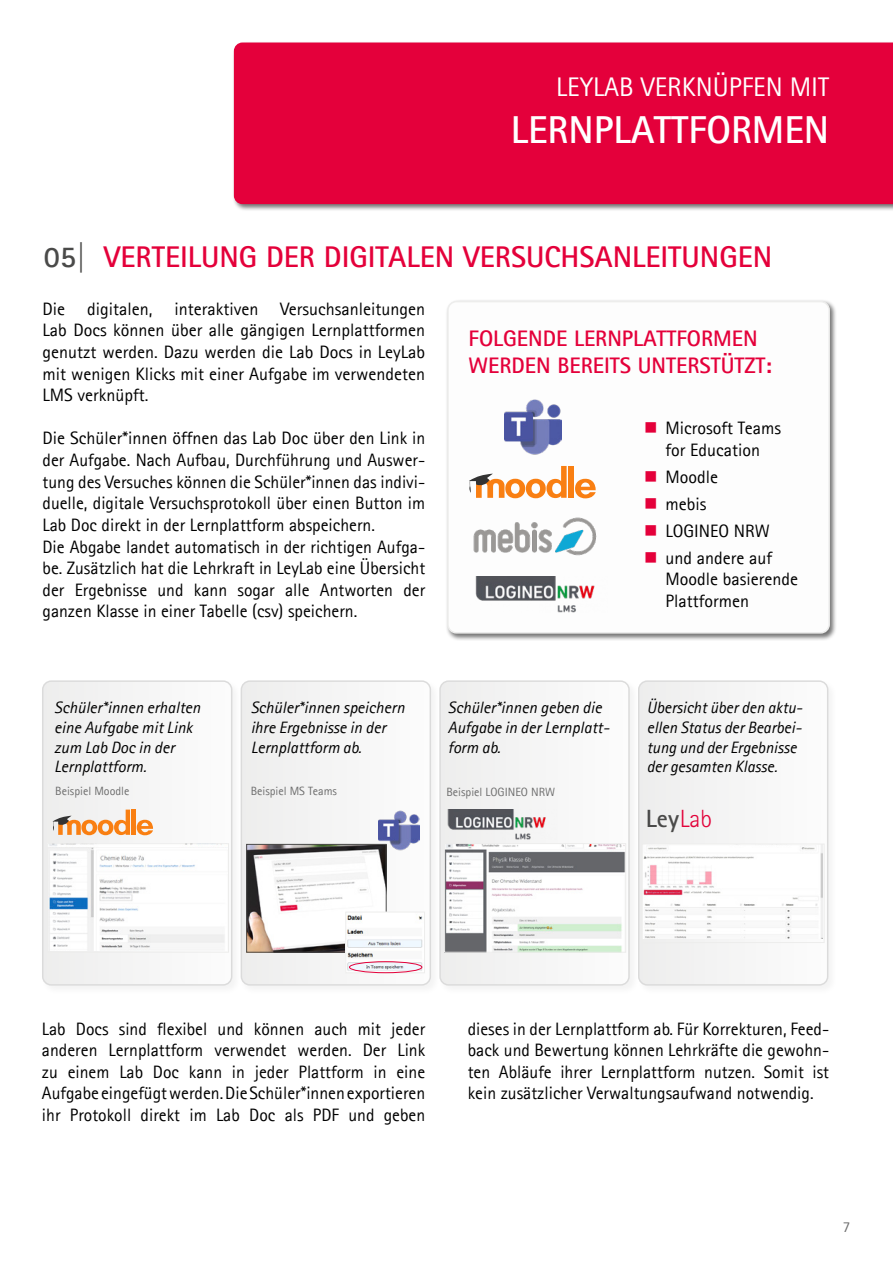
<style>
.page{position:relative;width:893px;height:1263px;background:#fff}
.page>*{position:absolute;margin:0;border:0;box-sizing:border-box;transform-origin:0 0}
.t1{font:700 39px "Agfa Rotis Sans Serif";color:#fff}
.t2{font:700 30px "Agfa Rotis Sans Serif";color:#e4003a}
.t3{font:27px "Agfa Rotis Sans Serif";color:#fff}
.t4{font:700 24.9px "Agfa Rotis Sans Serif";color:#4a4a49}
.t5{font:700 22.5px/27px "Agfa Rotis Sans Serif";color:#e4003a}
.t6{font:18px/21.6px "Agfa Rotis Sans Serif";color:#000;text-align:justify}
.t7{font:italic 16.5px/19.8px "Agfa Rotis Sans Serif";color:#000}
.t8{font:15px "Agfa Rotis Sans Serif";color:#6e6e6e}
.t9{font:12px "Agfa Rotis Sans Serif";color:#6e6e6e}
.s1{color:#4a4a49}
.s2{color:#e4003a}
.s3{font-weight:300;color:#e2023a}
</style>
<div class="page">
<div style="left:232px;top:41px;width:661px;height:170px;background:#000;opacity:.55"></div>
<div style="left:234px;top:43px;width:659px;height:161px;background:#e4003b"></div>
<div style="left:445px;top:299px;width:393px;height:342px;background:#000;opacity:.55"></div>
<div style="left:448px;top:302px;width:381px;height:331px;background:#fdfdfd;border-radius:9px"></div>
<div style="left:447px;top:301px;width:383px;height:333px;border:2px solid #ededec;border-radius:9px"></div>
<div style="left:636px;top:678px;width:202px;height:317px;background:#000;opacity:.25"></div>
<div style="left:639px;top:681px;width:189px;height:304px;background:#f5f5f5;border-radius:9px"></div>
<div style="left:638px;top:680px;width:190px;height:306px;border:2px solid #4a4a49;border-radius:9px"></div>
<div style="left:437px;top:678px;width:203px;height:317px;background:#000;opacity:.25"></div>
<div style="left:440px;top:681px;width:189px;height:304px;background:#f5f5f5;border-radius:9px"></div>
<div style="left:439px;top:680px;width:191px;height:306px;border:2px solid #4a4a49;border-radius:9px"></div>
<div style="left:239px;top:678px;width:202px;height:317px;background:#000;opacity:.25"></div>
<div style="left:241px;top:681px;width:189px;height:304px;background:#f5f5f4;border-radius:9px"></div>
<div style="left:241px;top:680px;width:190px;height:306px;border:2px solid #4a4a49;border-radius:9px"></div>
<img style="left:474px;top:518px;width:123px;height:37px">
<img style="left:475px;top:576px;width:120px;height:37px">
<div style="left:568px;top:466px;width:6px;height:32px;background:#f97f12"></div>
<svg style="left:575px;top:479px;width:21px;height:19px"></svg>
<svg style="left:469px;top:466px;width:98px;height:32px"></svg>
<img style="left:504px;top:399px;width:58px;height:56px">
<div style="left:40px;top:678px;width:202px;height:317px;background:#f9f9f9"></div>
<div style="left:43px;top:681px;width:189px;height:304px;background:#f5f5f5;border-radius:9px"></div>
<div style="left:42px;top:680px;width:190px;height:306px;border:2px solid #4a4a49;border-radius:9px"></div>
<img style="left:49px;top:845px;width:146px;height:103px">
<div style="left:131px;top:810px;width:5px;height:25px;background:#f97f12"></div>
<svg style="left:137px;top:820px;width:16px;height:15px"></svg>
<svg style="left:53px;top:810px;width:77px;height:25px"></svg>
<img style="left:446px;top:845px;width:178px;height:105px">
<div style="left:444px;top:843px;width:182px;height:109px;border:1px solid #ededec"></div>
<img style="left:447px;top:809px;width:99px;height:30px">
<img style="left:248px;top:846px;width:136px;height:104px">
<div style="left:246px;top:844px;width:140px;height:108px;border:1px solid #4a4a49"></div>
<img style="left:348px;top:914px;width:75px;height:57px">
<div style="left:346px;top:912px;width:79px;height:61px;border:1px solid #ededec"></div>
<div style="left:349px;top:961px;width:73px;height:12px;border:1px solid #e4003a;border-radius:50%"></div>
<img style="left:378px;top:810px;width:41px;height:40px">
<img style="left:644px;top:847px;width:178px;height:92px">
<h3 class="t3" style="left:556px;top:71px;width:274px">LEYLAB VERKNÜPFEN MIT</h3>
<h1 class="t1" style="left:511px;top:105px;width:320px">LERNPLATTFORMEN</h1>
<h2 class="t2" style="left:44px;top:238px;width:730px"><span class="s1">05|</span> VERTEILUNG DER DIGITALEN VERSUCHSANLEITUNGEN</h2>
<p class="t6" style="left:43px;top:298px;width:384px">Die digitalen, interaktiven Versuchsanleitungen Lab Docs können über alle gängigen Lernplattformen genutzt werden. Dazu werden die Lab Docs in LeyLab mit wenigen Klicks mit einer Aufgabe im verwendeten LMS verknüpft.</p>
<p class="t6" style="left:43px;top:427px;width:384px;text-align:left">Die Schüler*innen öffnen das Lab Doc über den Link in der Aufgabe. Nach Aufbau, Durchführung und Auswer&shy;tung des Versuches können die Schüler*innen das indivi&shy;duelle, digitale Versuchsprotokoll über einen Button im Lab Doc direkt in der Lernplattform abspeichern.<br>Die Abgabe landet automatisch in der richtigen Aufga&shy;be. Zusätzlich hat die Lehrkraft in LeyLab eine Übersicht der Ergebnisse und kann sogar alle Antworten der ganzen Klasse in einer Tabelle (csv) speichern.</p>
<p class="t5" style="left:469px;top:324px;width:305px">FOLGENDE LERNPLATTFORMEN<br>WERDEN BEREITS UNTERSTÜTZT:</p>
<p class="t6" style="left:644px;top:417px;width:138px;text-align:center"><span class="s2">■</span> Microsoft Teams for Education</p>
<p class="t6" style="left:644px;top:465px;width:75px"><span class="s2">■</span> Moodle</p>
<p class="t6" style="left:644px;top:492px;width:64px"><span class="s2">■</span> mebis</p>
<p class="t6" style="left:644px;top:519px;width:127px"><span class="s2">■</span> LOGINEO NRW</p>
<p class="t6" style="left:665px;top:546px;width:134px;text-align:left;text-indent:-21px"><span class="s2">■</span> und andere auf<br>Moodle basierende<br>Plattformen</p>
<p class="t7" style="left:54px;top:698px;width:148px">Schüler*innen erhalten eine Aufgabe mit Link zum Lab Doc in der<br>Lernplattform.</p>
<p class="t7" style="left:251px;top:698px;width:155px">Schüler*innen speichern ihre Ergebnisse in der<br>Lernplattform ab.</p>
<p class="t7" style="left:448px;top:698px;width:163px">Schüler*innen geben die<br>Aufgabe in der Lernplatt&shy;form ab.</p>
<p class="t9" style="left:55px;top:784px;width:76px">Beispiel Moodle</p>
<p class="t9" style="left:251px;top:784px;width:88px">Beispiel MS Teams</p>
<p class="t9" style="left:446px;top:785px;width:110px">Beispiel LOGINEO NRW</p>
<p class="t7" style="left:647px;top:698px;width:157px">Übersicht über den aktu&shy;ellen Status der Bearbei&shy;tung und der Ergebnisse der gesamten Klasse.</p>
<h3 class="t4" style="left:646px;top:802px;width:68px">Ley<span class="s3">Lab</span></h3>
<p class="t6" style="left:42px;top:1017px;width:385px">Lab Docs sind flexibel und können auch mit jeder anderen Lernplattform verwendet werden. Der Link zu einem Lab Doc kann in jeder Plattform in eine Aufgabe eingefügt werden. Die Schüler*innen exportieren ihr Protokoll direkt im Lab Doc als PDF und geben</p>
<p class="t6" style="left:468px;top:1017px;width:363px">dieses in der Lernplattform ab. Für Korrekturen, Feed&shy;back und Bewertung können Lehrkräfte die gewohn&shy;ten Abläufe ihrer Lernplattform nutzen. Somit ist kein zusätzlicher Verwaltungsaufwand notwendig.</p>
<p class="t8" style="left:843px;top:1218px;width:9px">7</p>
</div>
